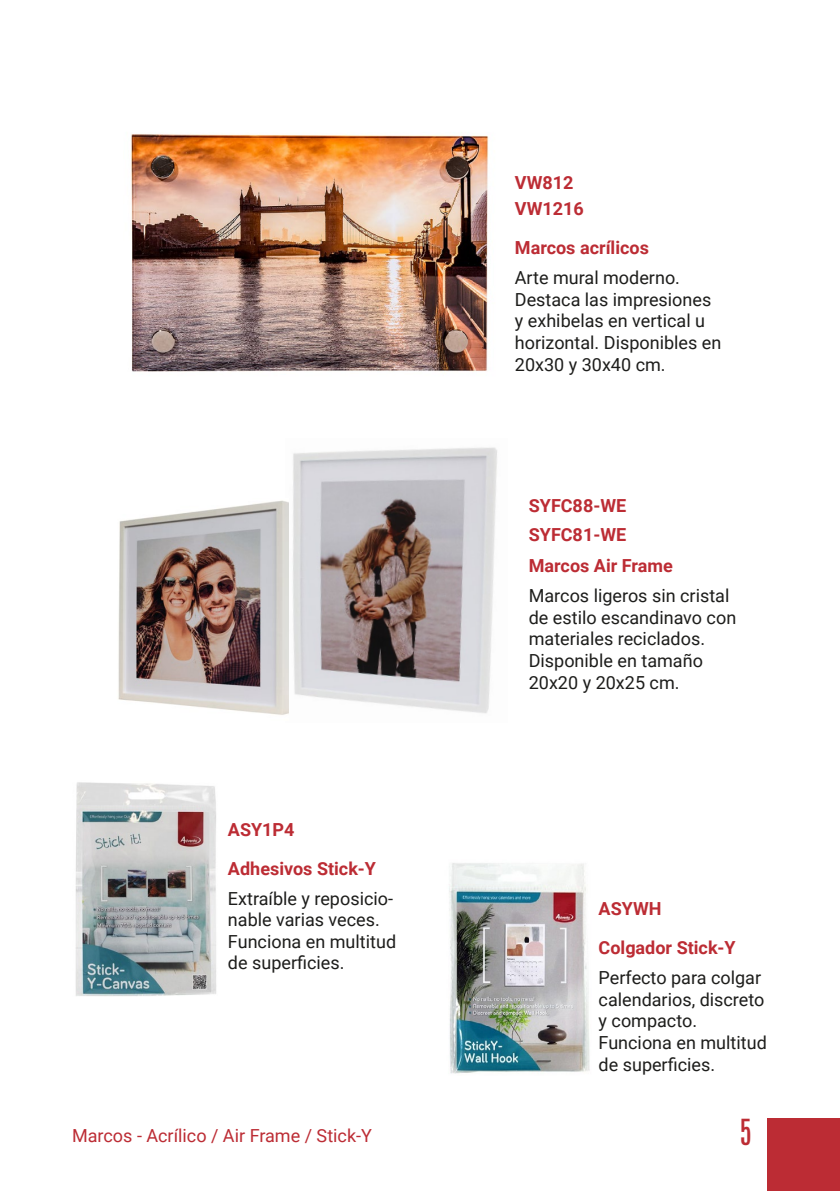
<style>
.page{position:relative;width:840px;height:1191px;background:#fff}
.page>*{position:absolute;margin:0;border:0;box-sizing:border-box;transform-origin:0 0}
.t1{font:30px "Antonio";color:#bc2c34}
.t2{font:18px/21.6px "Roboto";color:#1d1d1b}
.t3{font:700 18px/28.8px "Roboto";color:#bc2c34}
.t4{font:18px "Roboto";color:#bc2c34}
</style>
<div class="page">
<div style="left:767px;top:1119px;width:72px;height:72px;background:#bc2c34"></div>
<img style="left:131px;top:132px;width:358px;height:240px">
<img style="left:75px;top:782px;width:141px;height:214px">
<img style="left:449px;top:863px;width:141px;height:211px">
<img style="left:293px;top:447px;width:204px;height:267px">
<img style="left:118px;top:500px;width:171px;height:215px">
<p class="t3" style="left:514px;top:168px;width:60px">VW812</p>
<p class="t3" style="left:514px;top:193px;width:70px">VW1216</p>
<p class="t3" style="left:514px;top:233px;width:135px">Marcos acrílicos</p>
<p class="t2" style="left:514px;top:266px;width:208px">Arte mural moderno.<br>Destaca las impresiones y exhibelas en vertical u horizontal. Disponibles en<br>20x30 y 30x40 cm.</p>
<p class="t3" style="left:528px;top:490px;width:99px">SYFC88-WE<br>SYFC81-WE</p>
<p class="t3" style="left:228px;top:814px;width:68px">ASY1P4</p>
<p class="t3" style="left:228px;top:853px;width:149px">Adhesivos Stick-Y</p>
<p class="t2" style="left:228px;top:886px;width:170px">Extraíble y reposicio&shy;nable varias veces.<br>Funciona en multitud de superficies.</p>
<p class="t3" style="left:528px;top:550px;width:145px">Marcos Air Frame</p>
<p class="t2" style="left:528px;top:584px;width:209px">Marcos ligeros sin cristal de estilo escandinavo con materiales reciclados.<br>Disponible en tamaño<br>20x20 y 20x25 cm.</p>
<p class="t3" style="left:598px;top:893px;width:64px">ASYWH</p>
<p class="t3" style="left:598px;top:932px;width:139px">Colgador Stick-Y</p>
<p class="t2" style="left:598px;top:966px;width:170px">Perfecto para colgar calendarios, discreto y compacto.<br>Funciona en multitud de superficies.</p>
<p class="t4" style="left:72px;top:1123px;width:301px">Marcos - Acrílico / Air Frame / Stick-Y</p>
<h1 class="t1" style="left:739px;top:1109px;width:15px">5</h1>
</div>
